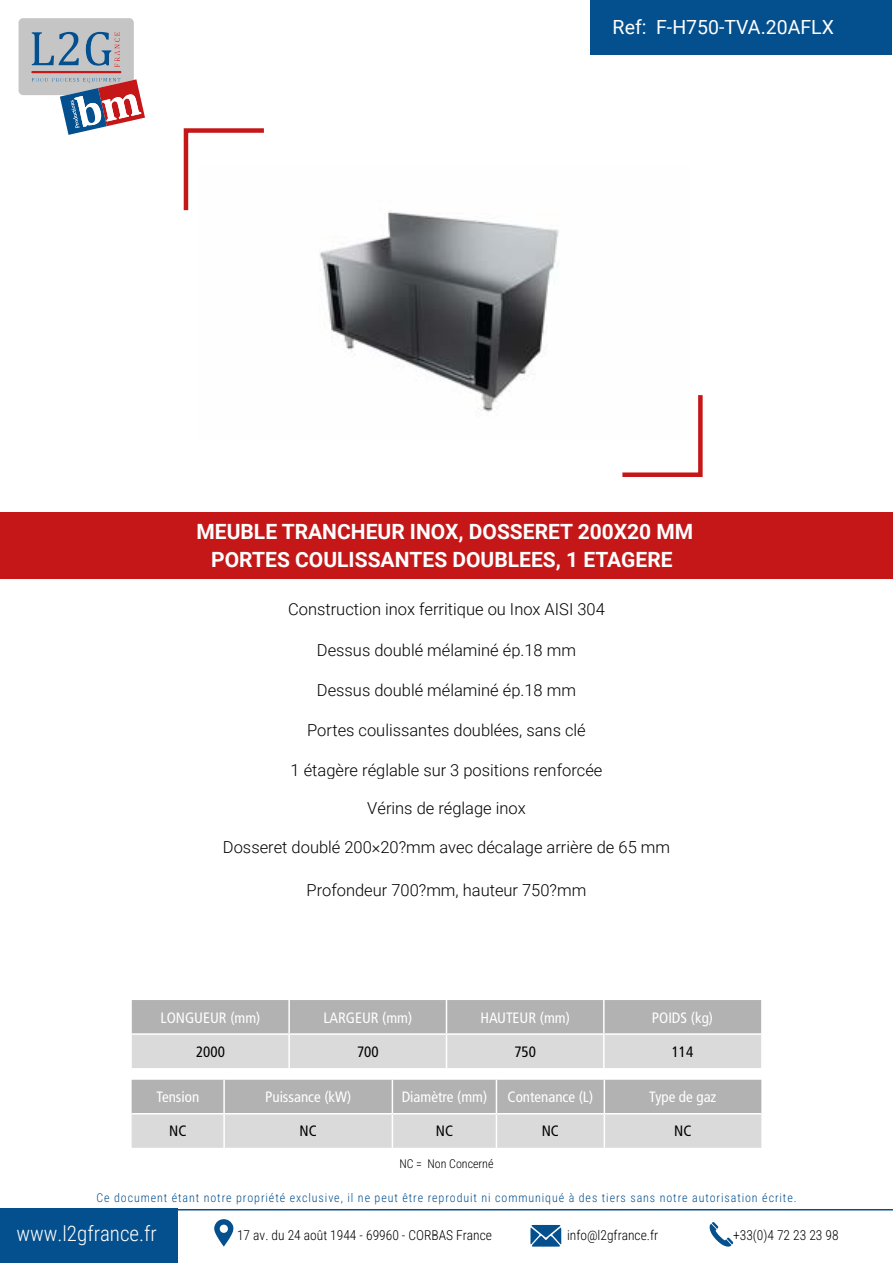
<style>
.page{position:relative;width:893px;height:1263px;background:#fff}
.page>*{position:absolute;margin:0;border:0;box-sizing:border-box;transform-origin:0 0}
.t1{font:700 21px/27.9px "Roboto";color:#fff;text-align:center}
.t2{font:21px "Roboto Condensed";color:#fff}
.t3{font:19.5px "Roboto";color:#fff}
.t4{font:300 16.5px "Roboto";color:#000}
.t5{font:condensed 15px "Frutiger LT Std";color:#fff}
.t6{font:condensed 15px "Frutiger LT Std";color:#000}
.t7{font:13.5px "Roboto Condensed";color:#000}
.t8{font:12px "Roboto Condensed";letter-spacing:.075em;color:#044f8d}
.t9{font:12px "Roboto Condensed";color:#000}
</style>
<div class="page">
<div style="left:0;top:513px;width:893px;height:66px;background:#c51718"></div>
<svg style="left:622px;top:395px;width:81px;height:82px"></svg>
<svg style="left:183px;top:128px;width:81px;height:83px"></svg>
<svg style="left:18px;top:18px;width:127px;height:117px"></svg>
<div style="left:590px;top:0;width:301px;height:54px;background:#044f8d"></div>
<div style="left:0;top:1209px;width:178px;height:54px;background:#044f8d"></div>
<hr style="left:178px;top:1209px;width:715px;height:1px;background:#044f8d">
<svg style="left:214px;top:1219px;width:20px;height:27px"></svg>
<svg style="left:530px;top:1225px;width:31px;height:21px"></svg>
<svg style="left:710px;top:1222px;width:23px;height:24px"></svg>
<img style="left:200px;top:165px;width:489px;height:275px">
<svg style="left:132px;top:1000px;width:629px;height:68px;background:#c6c6c6"></svg>
<hr style="left:288px;top:1000px;width:2px;height:33px;background:#fff">
<hr style="left:446px;top:1000px;width:1px;height:33px;background:#fff">
<hr style="left:603px;top:1000px;width:2px;height:33px;background:#fff">
<hr style="left:132px;top:1033px;width:157px;height:2px;background:#fff">
<hr style="left:289px;top:1033px;width:157px;height:2px;background:#fff">
<hr style="left:288px;top:1035px;width:2px;height:33px;background:#fff">
<hr style="left:446px;top:1033px;width:158px;height:2px;background:#fff">
<hr style="left:446px;top:1035px;width:1px;height:33px;background:#fff">
<hr style="left:604px;top:1033px;width:157px;height:2px;background:#fff">
<hr style="left:603px;top:1035px;width:2px;height:33px;background:#fff">
<svg style="left:132px;top:1080px;width:629px;height:68px;background:#c7c6c6"></svg>
<hr style="left:223px;top:1080px;width:2px;height:33px;background:#fff">
<hr style="left:392px;top:1080px;width:1px;height:33px;background:#fff">
<hr style="left:496px;top:1080px;width:1px;height:33px;background:#fff">
<hr style="left:604px;top:1080px;width:1px;height:33px;background:#fff">
<hr style="left:132px;top:1113px;width:92px;height:1px;background:#fff">
<hr style="left:224px;top:1113px;width:168px;height:1px;background:#fff">
<hr style="left:223px;top:1114px;width:2px;height:34px;background:#fff">
<hr style="left:392px;top:1113px;width:104px;height:1px;background:#fff">
<hr style="left:392px;top:1114px;width:1px;height:34px;background:#fff">
<hr style="left:496px;top:1113px;width:108px;height:1px;background:#fff">
<hr style="left:496px;top:1114px;width:1px;height:34px;background:#fff">
<hr style="left:604px;top:1113px;width:157px;height:1px;background:#fff">
<hr style="left:604px;top:1114px;width:1px;height:34px;background:#fff">
<p class="t3" style="left:613px;top:13px;width:35px">Ref:</p>
<p class="t3" style="left:656px;top:13px;width:179px">F-H750-TVA.20AFLX</p>
<p class="t1" style="left:197px;top:516px;width:498px">MEUBLE TRANCHEUR INOX, DOSSERET 200X20 MM<br>PORTES COULISSANTES DOUBLEES, 1 ETAGERE</p>
<p class="t4" style="left:288px;top:598px;width:318px">Construction inox ferritique ou Inox AISI 304</p>
<p class="t4" style="left:317px;top:638px;width:261px">Dessus doublé mélaminé ép.18 mm</p>
<p class="t4" style="left:317px;top:678px;width:261px">Dessus doublé mélaminé ép.18 mm</p>
<p class="t4" style="left:307px;top:718px;width:280px">Portes coulissantes doublées, sans clé</p>
<p class="t4" style="left:291px;top:758px;width:313px">1 étagère réglable sur 3 positions renforcée</p>
<p class="t4" style="left:367px;top:797px;width:160px">Vérins de réglage inox</p>
<p class="t4" style="left:223px;top:836px;width:449px">Dosseret doublé 200×20?mm avec décalage arrière de 65 mm</p>
<p class="t4" style="left:307px;top:879px;width:281px">Profondeur 700?mm, hauteur 750?mm</p>
<p class="t5" style="left:161px;top:1009px;width:101px">LONGUEUR (mm)</p>
<p class="t5" style="left:323px;top:1009px;width:90px">LARGEUR (mm)</p>
<p class="t5" style="left:480px;top:1009px;width:91px">HAUTEUR (mm)</p>
<p class="t5" style="left:652px;top:1009px;width:63px">POIDS (kg)</p>
<p class="t6" style="left:196px;top:1043px;width:30px">2000</p>
<p class="t6" style="left:357px;top:1043px;width:23px">700</p>
<p class="t6" style="left:514px;top:1043px;width:23px">750</p>
<p class="t6" style="left:672px;top:1043px;width:23px">114</p>
<p class="t5" style="left:156px;top:1088px;width:44px">Tension</p>
<p class="t5" style="left:265px;top:1088px;width:88px">Puissance (kW)</p>
<p class="t5" style="left:402px;top:1088px;width:87px">Diamètre (mm)</p>
<p class="t5" style="left:508px;top:1088px;width:87px">Contenance (L)</p>
<p class="t5" style="left:649px;top:1088px;width:69px">Type de gaz</p>
<p class="t6" style="left:169px;top:1122px;width:19px">NC</p>
<p class="t6" style="left:300px;top:1122px;width:19px">NC</p>
<p class="t6" style="left:436px;top:1122px;width:19px">NC</p>
<p class="t6" style="left:542px;top:1122px;width:19px">NC</p>
<p class="t6" style="left:674px;top:1122px;width:19px">NC</p>
<p class="t9" style="left:399px;top:1156px;width:96px">NC = Non Concerné</p>
<p class="t8" style="left:97px;top:1190px;width:702px">Ce document étant notre propriété exclusive, il ne peut être reproduit ni communiqué à des tiers sans notre autorisation écrite.</p>
<p class="t2" style="left:16px;top:1218px;width:142px">www.l2gfrance.fr</p>
<p class="t7" style="left:237px;top:1226px;width:256px">17 av. du 24 août 1944 - 69960 - CORBAS France</p>
<p class="t7" style="left:567px;top:1226px;width:93px">info@l2gfrance.fr</p>
<p class="t7" style="left:733px;top:1226px;width:107px">+33(0)4 72 23 23 98</p>
</div>
